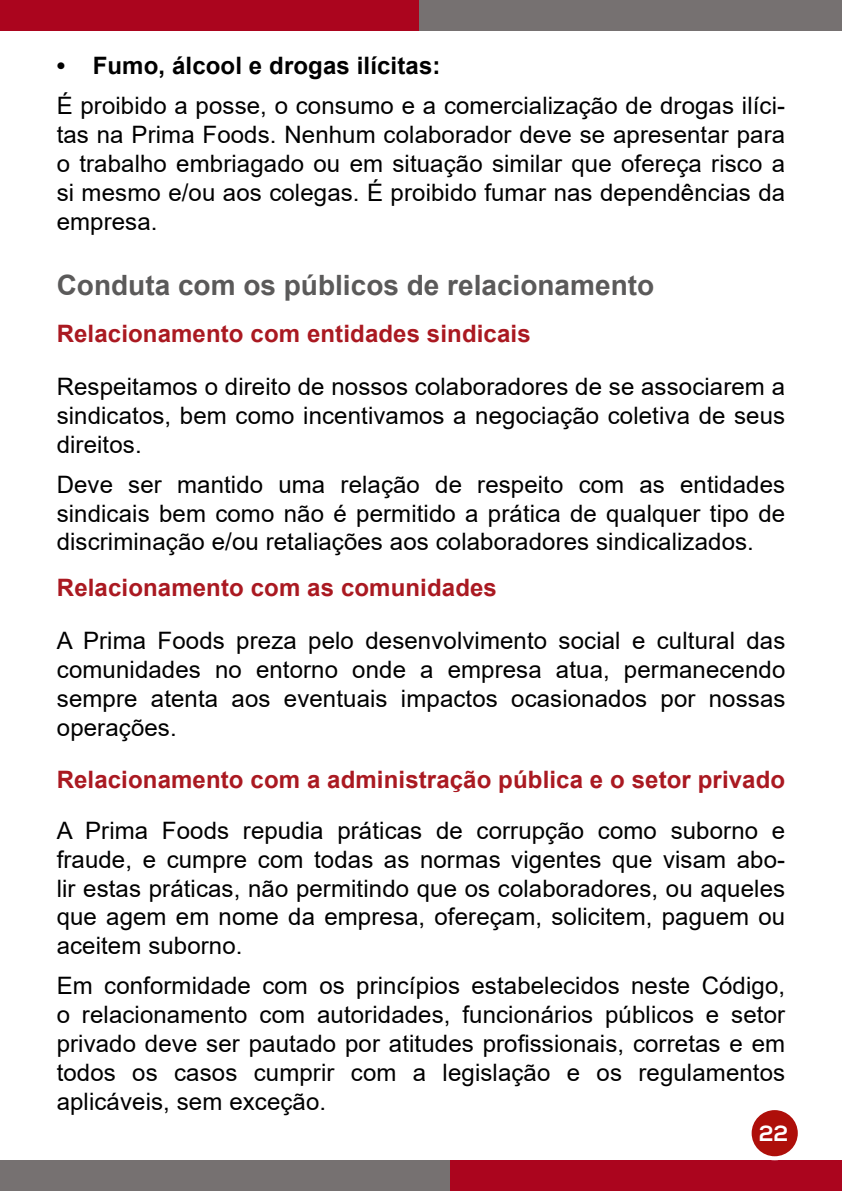
<style>
.page{position:relative;width:842px;height:1191px;background:#fff}
.page>*{position:absolute;margin:0;border:0;box-sizing:border-box;transform-origin:0 0}
.t1{font:700 28px "Arial";color:#5b5a5a}
.t2{font:24px/28.8px "Arial";letter-spacing:.005em;color:#000;text-align:justify}
.t3{font:700 24px "Arial";letter-spacing:.005em;color:#aa1921}
.t4{font:700 24px "Arial";letter-spacing:.005em;color:#000}
.t5{font:700 22px "Nexa";color:#fff}
</style>
<div class="page">
<div style="left:0;top:0;width:420px;height:30px;background:#ab051e"></div>
<div style="left:420px;top:0;width:422px;height:30px;background:#767171"></div>
<div style="left:450px;top:1160px;width:392px;height:31px;background:#ab051e"></div>
<div style="left:1px;top:1160px;width:449px;height:31px;background:#767171"></div>
<div style="left:750px;top:1108px;width:50px;height:50px;background:#ae0f0a;border-radius:50%"></div>
<div style="left:748px;top:1106px;width:54px;height:54px;border:4px solid #fff;border-radius:50%"></div>
<p class="t4" style="left:57px;top:49px;width:385px">• Fumo, álcool e drogas ilícitas:</p>
<p class="t2" style="left:57px;top:91px;width:730px">É proibido a posse, o consumo e a comercialização de drogas ilíci&shy;tas na Prima Foods. Nenhum colaborador deve se apresentar para o trabalho embriagado ou em situação similar que ofereça risco a si mesmo e/ou aos colegas. É proibido fumar nas dependências da empresa.</p>
<p class="t1" style="left:57px;top:266px;width:599px">Conduta com os públicos de relacionamento</p>
<p class="t3" style="left:57px;top:316px;width:475px">Relacionamento com entidades sindicais</p>
<p class="t2" style="left:57px;top:372px;width:730px">Respeitamos o direito de nossos colaboradores de se associarem a sindicatos, bem como incentivamos a negociação coletiva de seus direitos.</p>
<p class="t2" style="left:57px;top:470px;width:730px">Deve ser mantido uma relação de respeito com as entidades sindicais bem como não é permitido a prática de qualquer tipo de discriminação e/ou retaliações aos colaboradores sindicalizados.</p>
<p class="t3" style="left:57px;top:570px;width:441px">Relacionamento com as comunidades</p>
<p class="t2" style="left:57px;top:626px;width:730px">A Prima Foods preza pelo desenvolvimento social e cultural das comunidades no entorno onde a empresa atua, permanecendo sempre atenta aos eventuais impactos ocasionados por nossas operações.</p>
<p class="t3" style="left:57px;top:762px;width:730px">Relacionamento com a administração pública e o setor privado</p>
<p class="t2" style="left:57px;top:816px;width:730px">A Prima Foods repudia práticas de corrupção como suborno e fraude, e cumpre com todas as normas vigentes que visam abo&shy;lir estas práticas, não permitindo que os colaboradores, ou aqueles que agem em nome da empresa, ofereçam, solicitem, paguem ou aceitem suborno.</p>
<p class="t2" style="left:57px;top:971px;width:730px">Em conformidade com os princípios estabelecidos neste Código, o relacionamento com autoridades, funcionários públicos e setor privado deve ser pautado por atitudes profissionais, corretas e em todos os casos cumprir com a legislação e os regulamentos aplicáveis, sem exceção.</p>
<p class="t5" style="left:759px;top:1121px;width:30px">22</p>
</div>
